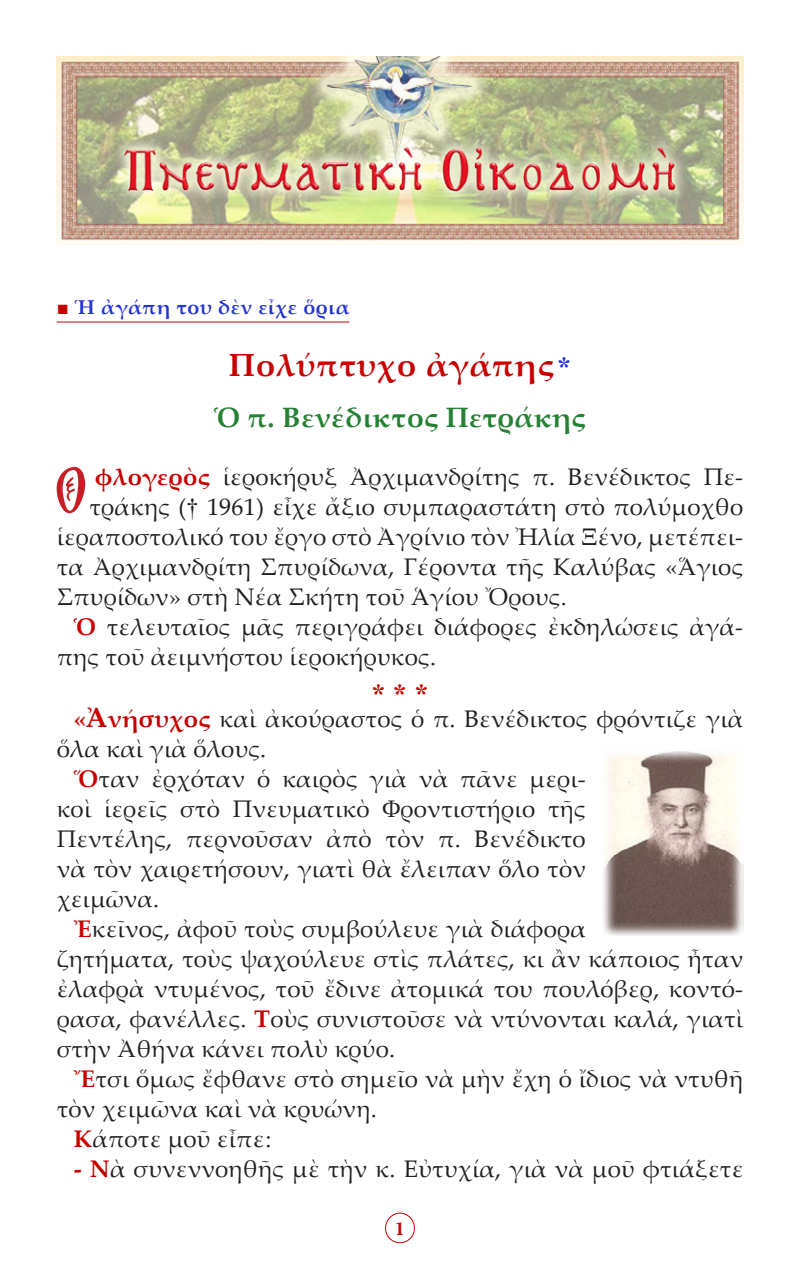
<style>
.page{position:relative;width:800px;height:1270px;background:#fff}
.page>*{position:absolute;margin:0;border:0;box-sizing:border-box;transform-origin:0 0}
.t1{font:60.6px "Mg Agia Sofia UC Normal";color:#c62026}
.t2{font:700 32px "Palatino Linotype";letter-spacing:.03em;color:#c80000}
.t3{font:700 28px "Palatino Linotype";letter-spacing:.01em;color:#258134}
.Asteriskoi{font:28px "CTOS New Times Bold Test 1";color:#c80000}
.t4{font:24px/30px "Palatino Linotype";letter-spacing:.01em;color:#231f20}
.t5{font:700 20px "Palatino Linotype";letter-spacing:.03em;color:#2534d0}
.t6{font:700 20px "Minion Pro";color:#c80000}
.s1{font-family:"CTOS New Times Roman Test 1";font-weight:400;color:#c80000}
.s2{font-family:"CTOS New Times Bold Test 1";font-weight:400;font-size:28px;color:#2534d0}
.s3{font-weight:700;color:#c80000}
.s4{font-family:"CTOS New Times Roman Test 1"}
.s5{font-weight:700;font-size:28px;color:#c80000}
</style>
<div class="page">
<div style="left:385px;top:1213px;width:30px;height:30px;border:1px solid #c80000;border-radius:50%"></div>
<hr style="left:57px;top:322px;width:292px;height:1px;background:#c80000">
<img style="left:57px;top:57px;width:686px;height:187px">
<img style="left:603px;top:751px;width:140px;height:185px">
<p class="t5" style="left:57px;top:293px;width:294px"><span class="s1">■</span> Ἡ ἀγάπη του δὲν εἶχε ὅρια</p>
<p class="t2" style="left:229px;top:342px;width:344px">Πολύπτυχο ἀγάπης<span class="s2">*</span></p>
<p class="t3" style="left:214px;top:398px;width:373px">Ὁ π. Βενέδικτος Πετράκης</p>
<p class="t1" style="left:57px;top:464px;width:32px">Ο</p>
<p class="t4" style="left:95px;top:461px;width:650px"><span class="s3">φλογερὸς</span> ἱεροκήρυξ Ἀρχιμανδρίτης π. Βενέδικτος Πε-</p>
<p class="t4" style="left:89px;top:491px;width:655px">τράκης (<span class="s4">†</span> 1961) εἶχε ἄξιο συμπαραστάτη στὸ πολύμοχθο</p>
<p class="t4" style="left:57px;top:521px;width:688px">ἱεραποστολικό του ἔργο στὸ Ἀγρίνιο τὸν Ἠλία Ξένο, μετέπει-</p>
<p class="t4" style="left:57px;top:551px;width:688px">τα Ἀρχιμανδρίτη Σπυρίδωνα, Γέροντα τῆς Καλύβας «Ἅγιος</p>
<p class="t4" style="left:57px;top:581px;width:512px">Σπυρίδων» στὴ Νέα Σκήτη τοῦ Ἁγίου Ὄρους.</p>
<p class="t4" style="left:57px;top:611px;width:688px;text-indent:17px"><span class="s3">Ὁ</span> τελευταῖος μᾶς περιγράφει διάφορες ἐκδηλώσεις ἀγά&shy;πης τοῦ ἀειμνήστου ἱεροκήρυκος.</p>
<p class="Asteriskoi" style="left:371px;top:678px;width:59px">* * *</p>
<p class="t4" style="left:57px;top:703px;width:688px;text-indent:17px"><span class="s3">«</span><span class="s5">Ἀ</span><span class="s3">νήσυχος</span> καὶ ἀκούραστος ὁ π. Βενέδικτος φρόντιζε γιὰ ὅλα καὶ γιὰ ὅλους.</p>
<p class="t4" style="left:57px;top:763px;width:531px;text-align:justify;text-indent:17px"><span class="s3">Ὅ</span>ταν ἐρχόταν ὁ καιρὸς γιὰ νὰ πᾶνε μερι&shy;κοὶ ἱερεῖς στὸ Πνευματικὸ Φροντιστήριο τῆς Πεντέλης, περνοῦσαν ἀπὸ τὸν π. Βενέδικτο νὰ τὸν χαιρετήσουν, γιατὶ θὰ ἔλειπαν ὅλο τὸν χειμῶνα.</p>
<p class="t4" style="left:57px;top:913px;width:688px;text-indent:17px"><span class="s3">Ἐ</span>κεῖνος, ἀφοῦ τοὺς συμβούλευε γιὰ διάφορα<br>ζητήματα, τοὺς ψαχούλευε στὶς πλάτες, κι ἂν κάποιος ἦταν ἐλαφρὰ ντυμένος, τοῦ ἔδινε ἀτομικά του πουλόβερ, κοντό&shy;ρασα, φανέλλες. <span class="s3">Τ</span>οὺς συνιστοῦσε νὰ ντύνονται καλά, γιατὶ στὴν Ἀθήνα κάνει πολὺ κρύο.</p>
<p class="t4" style="left:57px;top:1063px;width:688px;text-indent:17px"><span class="s3">Ἔ</span>τσι ὅμως ἔφθανε στὸ σημεῖο νὰ μὴν ἔχη ὁ ἴδιος νὰ ντυθῆ τὸν χειμῶνα καὶ νὰ κρυώνη.</p>
<p class="t4" style="left:74px;top:1123px;width:199px"><span class="s3">Κ</span>άποτε μοῦ εἶπε:</p>
<p class="t4" style="left:74px;top:1153px;width:671px"><span class="s3">- Ν</span>ὰ συνεννοηθῆς μὲ τὴν κ. Εὐτυχία, γιὰ νὰ μοῦ φτιάξετε</p>
<p class="t6" style="left:395px;top:1214px;width:11px">1</p>
</div>
